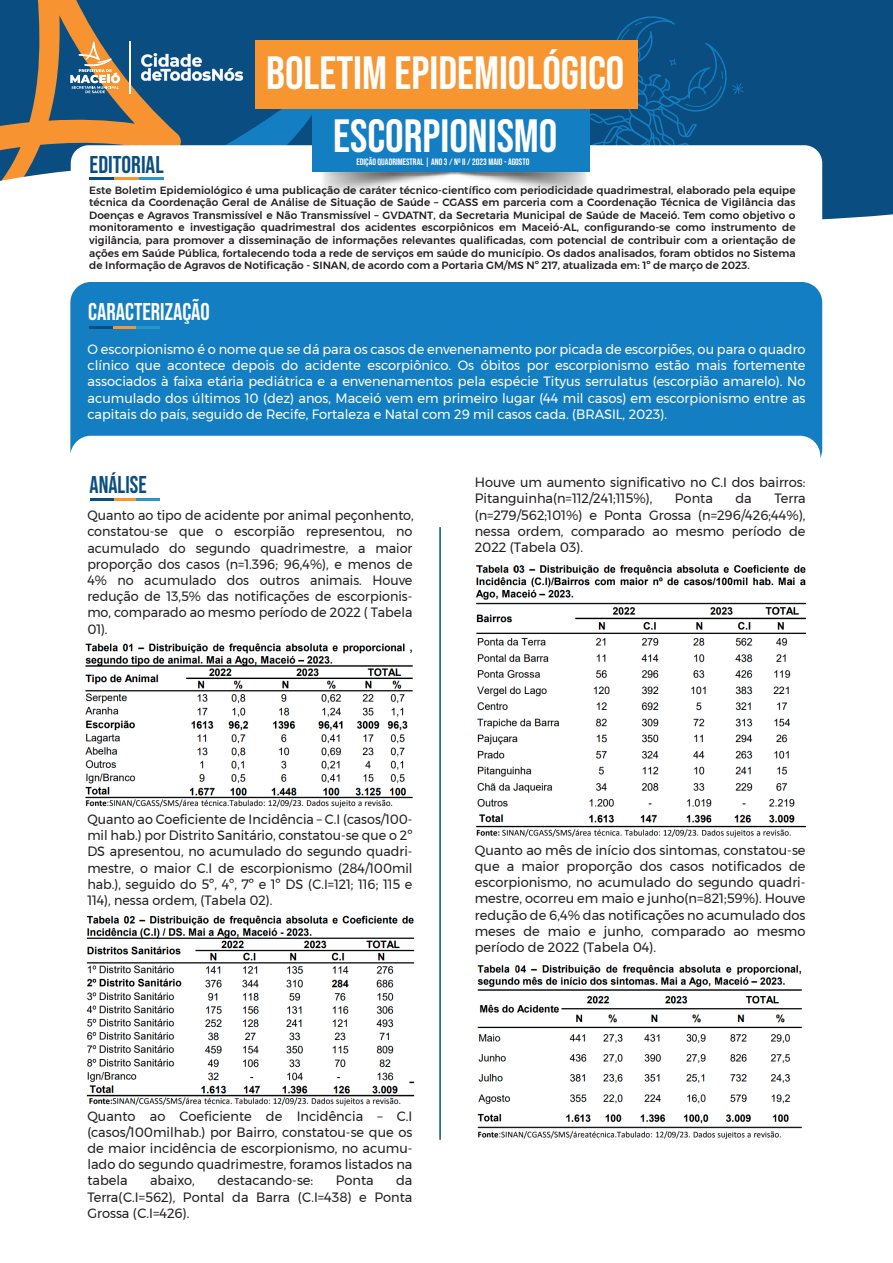
<style>
.page{position:relative;width:893px;height:1263px;background:#0a4e81}
.page>*{position:absolute;margin:0;border:0;box-sizing:border-box;transform-origin:0 0}
.t1{font:46.5px/62.8px "Bebas Neue";color:#fff;text-align:center}
.t2{font:24.15px "Bebas Neue";color:#fff;scale:.96 1}
.t3{font:24.15px "Bebas Neue";color:#0a4e81}
.t4{font:24.15px "Bebas Neue";color:#0a4e81;scale:.94 1}
.t5{font:13.5px/16.2px "Montserrat";color:#231f20;text-align:justify;scale:.96 1}
.t6{font:13.5px/16.2px "Montserrat";color:#231f20;text-align:justify;scale:.94 1}
.t7{font:13.5px/16.2px "Montserrat";color:#fff;text-align:justify;scale:.96 1}
.t8{font:500 10.5px/12.6px "Montserrat";color:#231f20;text-align:justify}
.t9{font:9.15px "Bebas Neue";color:#fff}
</style>
<div class="page">
<svg style="left:243px;top:109px;width:69px;height:36px;fill:#147ec3"></svg>
<svg style="left:572px;top:16px;width:172px;height:129px"></svg>
<div style="left:0;top:149px;width:893px;height:1114px;background:#fff"></div>
<div style="left:71px;top:145px;width:751px;height:137px;background:#fff;border-radius:18px"></div>
<img style="left:323px;top:172px;width:264px;height:23px">
<div style="left:312px;top:105px;width:278px;height:67px;background:#147ec3"></div>
<div style="left:255px;top:41px;width:382px;height:68px;background:#f79531"></div>
<div style="left:70px;top:282px;width:752px;height:188px;background:#147ec3;border-radius:20px"></div>
<hr style="left:113px;top:327px;width:23px;height:2px;background:#f79531">
<hr style="left:89px;top:327px;width:24px;height:2px;background:#0a4e81">
<hr style="left:136px;top:327px;width:24px;height:2px;background:#2995c8">
<div style="left:70px;top:436px;width:750px;height:821px;background:#fff;border-radius:20px"></div>
<hr style="left:114px;top:499px;width:23px;height:2px;background:#f79531">
<hr style="left:90px;top:499px;width:24px;height:2px;background:#0a4e81">
<hr style="left:137px;top:499px;width:23px;height:2px;background:#2995c8">
<hr style="left:439px;top:527px;width:2px;height:613px;background:#0a4e81">
<img style="left:85px;top:643px;width:328px;height:165px">
<img style="left:86px;top:915px;width:329px;height:191px">
<img style="left:475px;top:564px;width:331px;height:274px">
<img style="left:477px;top:964px;width:325px;height:176px">
<svg style="left:0;top:0;width:243px;height:192px"></svg>
<h1 class="t1" style="left:266px;top:41px;width:360px">BOLETIM EPIDEMIOLÓGICO<br>ESCORPIONISMO</h1>
<p class="t9" style="left:356px;top:157px;width:175px">EDIÇÃO QUADRIMESTRAL | ANO 3 / Nº II / 2023 MAIO - AGOSTO</p>
<p class="t8" style="left:89px;top:184px;width:708px">Este Boletim Epidemiológico é uma publicação de caráter técnico-científico com periodicidade quadrimestral, elaborado pela equipe técnica da Coordenação Geral de Análise de Situação de Saúde – CGASS em parceria com a Coordenação Técnica de Vigilância das Doenças e Agravos Transmissível e Não Transmissível – GVDATNT, da Secretaria Municipal de Saúde de Maceió. Tem como objetivo o monitoramento e investigação quadrimestral dos acidentes escorpiônicos em Maceió-AL, configurando-se como instrumento de vigilância, para promover a disseminação de informações relevantes qualificadas, com potencial de contribuir com a orientação de ações em Saúde Pública, fortalecendo toda a rede de serviços em saúde do município. Os dados analisados, foram obtidos no Sistema de Informação de Agravos de Notificação - SINAN, de acordo com a Portaria GM/MS Nº 217, atualizada em: 1º de março de 2023.</p>
<h2 class="t3" style="left:90px;top:151px;width:76px">EDITORIAL</h2>
<h2 class="t2" style="left:88px;top:298px;width:128px">CARACTERIZAÇÃO</h2>
<p class="t7" style="left:88px;top:341px;width:749px">O escorpionismo é o nome que se dá para os casos de envenenamento por picada de escorpiões, ou para o quadro clínico que acontece depois do acidente escorpiônico. Os óbitos por escorpionismo estão mais fortemente associados à faixa etária pediátrica e a envenenamentos pela espécie Tityus serrulatus (escorpião amarelo). No acumulado dos últimos 10 (dez) anos, Maceió vem em primeiro lugar (44 mil casos) em escorpionismo entre as capitais do país, seguido de Recife, Fortaleza e Natal com 29 mil casos cada. (BRASIL, 2023).</p>
<h2 class="t4" style="left:90px;top:471px;width:62px">ANÁLISE</h2>
<p class="t6" style="left:87px;top:507px;width:349px">Quanto ao tipo de acidente por animal peçonhento, constatou-se que o escorpião representou, no acumulado do segundo quadrimestre, a maior proporção dos casos (n=1.396; 96,4%), e menos de 4% no acumulado dos outros animais. Houve redução de 13,5% das notificações de escorpionis&shy;mo, comparado ao mesmo período de 2022 ( Tabela 01).</p>
<p class="t5" style="left:475px;top:474px;width:346px">Houve um aumento significativo no C.I dos bairros:<br>Pitanguinha(n=112/241;115%),</p>
<p class="t5" style="left:675px;top:490px;width:41px">Ponta</p>
<p class="t5" style="left:735px;top:490px;width:19px">da</p>
<p class="t5" style="left:475px;top:490px;width:346px;text-indent:300px">Terra (n=279/562;101%) e Ponta Grossa (n=296/426;44%), nessa ordem, comparado ao mesmo período de 2022 (Tabela 03).</p>
<p class="t6" style="left:87px;top:811px;width:347px">Quanto ao Coeficiente de Incidência – C.I (casos/100- mil hab.) por Distrito Sanitário, constatou-se que o 2º DS apresentou, no acumulado do segundo quadri&shy;mestre, o maior C.I de escorpionismo (284/100mil hab.), seguido do 5º, 4º, 7º e 1º DS (C.I=121; 116; 115 e 114), nessa ordem, (Tabela 02).</p>
<p class="t5" style="left:87px;top:1107px;width:340px">Quanto ao Coeficiente de Incidência – C.I (casos/100milhab.) por Bairro, constatou-se que os de maior incidência de escorpionismo, no acumu&shy;lado do segundo quadrimestre, foramos listados na tabela</p>
<p class="t5" style="left:87px;top:1172px;width:340px;text-indent:309px">da Terra(C.I=562), Pontal da Barra (C.I=438) e Ponta Grossa (C.I=426).</p>
<p class="t5" style="left:150px;top:1172px;width:48px">abaixo,</p>
<p class="t5" style="left:217px;top:1172px;width:101px">destacando-se:</p>
<p class="t5" style="left:336px;top:1172px;width:41px">Ponta</p>
<p class="t5" style="left:475px;top:842px;width:346px">Quanto ao mês de início dos sintomas, constatou-se que a maior proporção dos casos notificados de escorpionismo, no acumulado do segundo quadri&shy;mestre, ocorreu em maio e junho(n=821;59%). Houve redução de 6,4% das notificações no acumulado dos meses de maio e junho, comparado ao mesmo período de 2022 (Tabela 04).</p>
</div>
